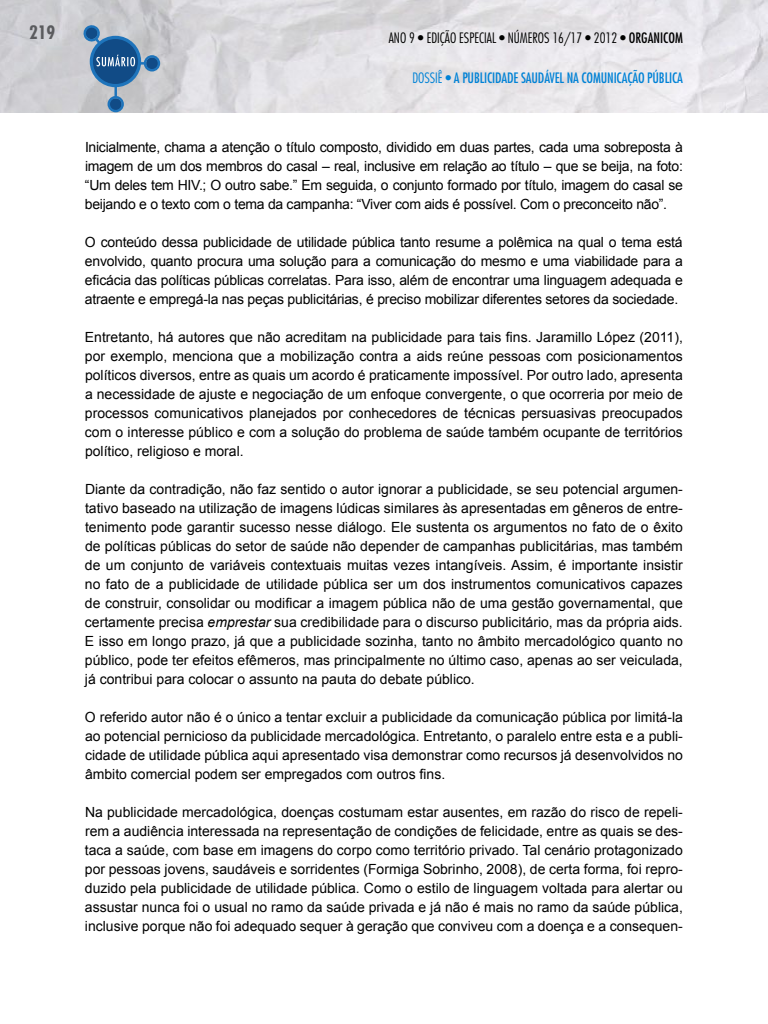
<style>
.page{position:relative;width:768px;height:1024px;background:#fff}
.page>*{position:absolute;margin:0;border:0;box-sizing:border-box;transform-origin:0 0}
.t1{font:700 condensed 18px "Futura Std";color:#5a5b5e}
.t2{font:14px/19px "Arial";color:#000;text-align:justify}
.t3{font:300 condensed 14px "Futura Std";color:#000}
.t4{font:condensed 14px "Futura Std";letter-spacing:-.01em;color:#0082d6}
.s1{font-weight:400}
.s2{font-weight:300}
.s3{font-style:italic}
</style>
<div class="page">
<img style="left:0;top:0;width:768px;height:113px">
<svg style="left:108px;top:86px;width:16px;height:26px"></svg>
<div style="left:90px;top:36px;width:51px;height:51px;background:#1e74bb;border-radius:50%"></div>
<div style="left:93px;top:39px;width:45px;height:45px;background:#114b86;border-radius:50%"></div>
<svg style="left:82px;top:24px;width:78px;height:48px"></svg>
<p class="t1" style="left:29px;top:21px;width:28px">219</p>
<p class="t3" style="left:389px;top:29px;width:296px">ANO 9 • EDIÇÃO ESPECIAL • NÚMEROS 16/17 • 2012 • <span class="s1">ORGANICOM</span></p>
<p class="t4" style="left:412px;top:69px;width:263px"><span class="s2">DOSSIÊ •</span> A PUBLICI DADE SAUDÁVEL NA COMUNICAÇÃO PÚBLICA</p>
<p class="t2" style="left:85px;top:138px;width:599px">Inicialmente, chama a atenção o título composto, dividido em duas partes, cada uma sobreposta à imagem de um dos membros do casal – real, inclusive em relação ao título – que se beija, na foto: “Um deles tem HIV.; O outro sabe.” Em seguida, o conjunto formado por título, imagem do casal se beijando e o texto com o tema da campanha: “Viver com aids é possível. Com o preconceito não”.</p>
<p class="t2" style="left:85px;top:233px;width:599px">O conteúdo dessa publicidade de utilidade pública tanto resume a polêmica na qual o tema está envolvido, quanto procura uma solução para a comunicação do mesmo e uma viabilidade para a eficácia das políticas públicas correlatas. Para isso, além de encontrar uma linguagem adequada e atraente e empregá-la nas peças publicitárias, é preciso mobilizar diferentes setores da sociedade.</p>
<p class="t2" style="left:85px;top:328px;width:599px">Entretanto, há autores que não acreditam na publicidade para tais fins. Jaramillo López (2011), por exemplo, menciona que a mobilização contra a aids reúne pessoas com posicionamentos políticos diversos, entre as quais um acordo é praticamente impossível. Por outro lado, apresenta a necessidade de ajuste e negociação de um enfoque convergente, o que ocorreria por meio de processos comunicativos planejados por conhecedores de técnicas persuasivas preocupados com o interesse público e com a solução do problema de saúde também ocupante de territórios político, religioso e moral.</p>
<p class="t2" style="left:85px;top:480px;width:599px">Diante da contradição, não faz sentido o autor ignorar a publicidade, se seu potencial argumen&shy;tativo baseado na utilização de imagens lúdicas similares às apresentadas em gêneros de entre&shy;tenimento pode garantir sucesso nesse diálogo. Ele sustenta os argumentos no fato de o êxito de políticas públicas do setor de saúde não depender de campanhas publicitárias, mas também de um conjunto de variáveis contextuais muitas vezes intangíveis. Assim, é importante insistir no fato de a publicidade de utilidade pública ser um dos instrumentos comunicativos capazes de construir, consolidar ou modificar a imagem pública não de uma gestão governamental, que certamente precisa <span class="s3">emprestar</span> sua credibilidade para o discurso publicitário, mas da própria aids.<br>E isso em longo prazo, já que a publicidade sozinha, tanto no âmbito mercadológico quanto no público, pode ter efeitos efêmeros, mas principalmente no último caso, apenas ao ser veiculada, já contribui para colocar o assunto na pauta do debate público.</p>
<p class="t2" style="left:85px;top:708px;width:599px">O referido autor não é o único a tentar excluir a publicidade da comunicação pública por limitá-la ao potencial pernicioso da publicidade mercadológica. Entretanto, o paralelo entre esta e a publi&shy;cidade de utilidade pública aqui apresentado visa demonstrar como recursos já desenvolvidos no âmbito comercial podem ser empregados com outros fins.</p>
<p class="t2" style="left:85px;top:803px;width:599px">Na publicidade mercadológica, doenças costumam estar ausentes, em razão do risco de repeli&shy;rem a audiência interessada na representação de condições de felicidade, entre as quais se des&shy;taca a saúde, com base em imagens do corpo como território privado. Tal cenário protagonizado por pessoas jovens, saudáveis e sorridentes (Formiga Sobrinho, 2008), de certa forma, foi repro&shy;duzido pela publicidade de utilidade pública. Como o estilo de linguagem voltada para alertar ou assustar nunca foi o usual no ramo da saúde privada e já não é mais no ramo da saúde pública, inclusive porque não foi adequado sequer à geração que conviveu com a doença e a consequen-</p>
</div>
